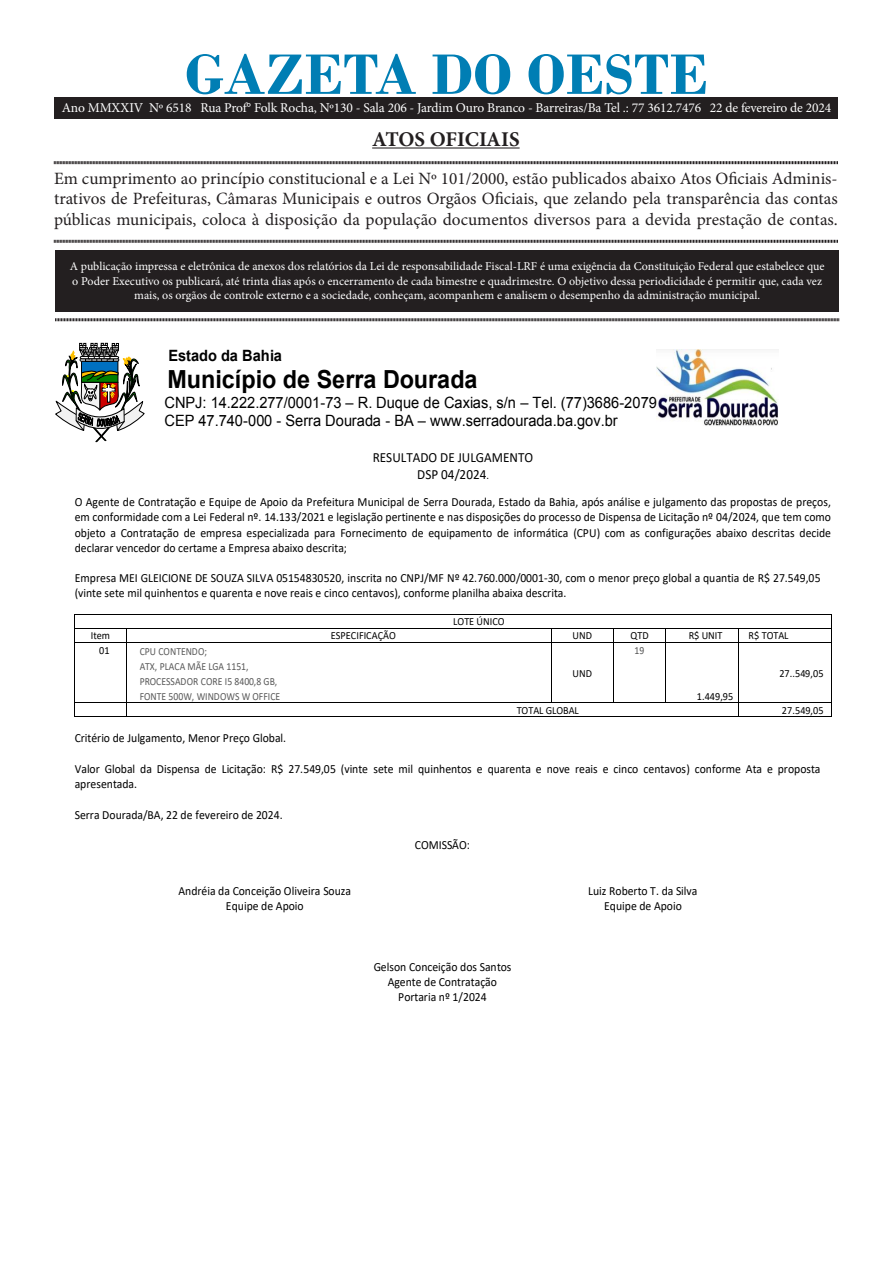
<style>
.page{position:relative;width:893px;height:1263px;background:#fff}
.page>*{position:absolute;margin:0;border:0;box-sizing:border-box;transform-origin:0 0}
.t1{font:700 60px "Bodoni";color:#007eb4}
.t2{font:700 24.9px "Arial";color:#000;scale:.94 1}
.t3{font:700 21px "Minion Pro";letter-spacing:-.005em;color:#231f20}
.t4{font:17.25px/20.7px "Minion Pro";color:#231f20;text-align:justify}
.t5{font:15.6px/18px "Arial";letter-spacing:.005em;color:#000;scale:.94 1}
.t6{font:700 15.6px "Arial";letter-spacing:-.005em;color:#000;scale:.94 1}
.t7{font:13.95px/17.1px "Calibri";color:#000;text-align:center;scale:.94 1}
.t8{font:13.5px "Minion Pro";letter-spacing:-.01em;color:#fff}
.t9{font:12.45px/15.3px "Calibri";color:#000;text-align:center;scale:.94 1}
.t10{font:12px/14.4px "Minion Pro";color:#fff;text-align:center}
.t11{font:10.95px "Calibri";color:#000;scale:.94 1}
.t12{font:10.95px/14.9px "Calibri";letter-spacing:.005em;color:#595959;scale:.89 1}
.t13{font:10.95px "Calibri";color:#545454;scale:.89 1}
.s1{font-size:10.95px}
</style>
<div class="page">
<div style="left:55px;top:250px;width:784px;height:61px;background:#231f20"></div>
<hr style="left:372px;top:147px;width:148px;height:2px;background:#231f20">
<svg style="left:54px;top:161px;width:784px;height:4px;background:#908e8e"></svg>
<svg style="left:54px;top:239px;width:784px;height:4px;background:#908e8e"></svg>
<svg style="left:55px;top:318px;width:784px;height:4px;background:#908e8e"></svg>
<div style="left:54px;top:98px;width:784px;height:20px;background:#231f20"></div>
<img style="left:656px;top:349px;width:123px;height:77px">
<svg style="left:55px;top:343px;width:90px;height:99px"></svg>
<hr style="left:75px;top:614px;width:756px;height:1px;background:#000">
<hr style="left:75px;top:628px;width:51px;height:1px;background:#000">
<hr style="left:127px;top:628px;width:424px;height:1px;background:#000">
<hr style="left:552px;top:628px;width:61px;height:1px;background:#000">
<hr style="left:614px;top:628px;width:51px;height:1px;background:#000">
<hr style="left:666px;top:628px;width:72px;height:1px;background:#000">
<hr style="left:738px;top:628px;width:93px;height:1px;background:#000">
<svg style="left:74px;top:614px;width:1px;height:29px"></svg>
<hr style="left:75px;top:642px;width:51px;height:1px;background:#000">
<svg style="left:126px;top:628px;width:1px;height:15px"></svg>
<hr style="left:127px;top:642px;width:424px;height:1px;background:#000">
<svg style="left:551px;top:628px;width:1px;height:15px"></svg>
<hr style="left:552px;top:642px;width:61px;height:1px;background:#000">
<svg style="left:613px;top:628px;width:1px;height:15px"></svg>
<hr style="left:614px;top:642px;width:51px;height:1px;background:#000">
<svg style="left:665px;top:628px;width:1px;height:15px"></svg>
<hr style="left:666px;top:642px;width:72px;height:1px;background:#000">
<svg style="left:738px;top:629px;width:1px;height:13px"></svg>
<hr style="left:738px;top:642px;width:93px;height:1px;background:#000">
<svg style="left:831px;top:614px;width:1px;height:29px"></svg>
<hr style="left:74px;top:643px;width:1px;height:60px;background:#000">
<hr style="left:126px;top:643px;width:1px;height:60px;background:#000">
<hr style="left:551px;top:643px;width:1px;height:60px;background:#000">
<hr style="left:613px;top:643px;width:1px;height:60px;background:#000">
<hr style="left:665px;top:643px;width:1px;height:60px;background:#000">
<hr style="left:738px;top:643px;width:1px;height:60px;background:#000">
<hr style="left:831px;top:643px;width:1px;height:60px;background:#000">
<hr style="left:75px;top:703px;width:51px;height:1px;background:#000">
<hr style="left:127px;top:703px;width:424px;height:1px;background:#000">
<hr style="left:552px;top:703px;width:61px;height:1px;background:#000">
<hr style="left:614px;top:703px;width:51px;height:1px;background:#000">
<hr style="left:666px;top:703px;width:72px;height:1px;background:#000">
<hr style="left:738px;top:703px;width:93px;height:1px;background:#000">
<svg style="left:74px;top:703px;width:1px;height:14px"></svg>
<hr style="left:75px;top:717px;width:51px;height:1px;background:#000">
<svg style="left:126px;top:703px;width:1px;height:14px"></svg>
<hr style="left:127px;top:717px;width:611px;height:1px;background:#000">
<svg style="left:738px;top:704px;width:1px;height:13px"></svg>
<hr style="left:738px;top:717px;width:93px;height:1px;background:#000">
<svg style="left:831px;top:703px;width:1px;height:14px"></svg>
<p class="t1" style="left:185px;top:39px;width:525px">GAZETA DO OESTE</p>
<p class="t3" style="left:372px;top:124px;width:149px">ATOS OFICIAIS</p>
<p class="t4" style="left:54px;top:168px;width:785px">Em cumprimento ao princípio constitucional e a Lei Nº 101/2000, estão publicados abaixo Atos Oficiais Adminis&shy;trativos de Prefeituras, Câmaras Municipais e outros Orgãos Oficiais, que zelando pela transparência das contas públicas municipais, coloca à disposição da população documentos diversos para a devida prestação de contas.</p>
<p class="t10" style="left:70px;top:259px;width:756px">A publicação impressa e eletrônica de anexos dos relatórios da Lei de responsabilidade Fiscal-LRF é uma exigência da Constituição Federal que estabelece que o Poder Executivo os publicará, até trinta dias após o encerramento de cada bimestre e quadrimestre. O objetivo dessa periodicidade é permitir que, cada vez mais, os orgãos de controle externo e a sociedade, conheçam, acompanhem e analisem o desempenho da administração municipal.</p>
<p class="t8" style="left:62px;top:98px;width:771px">Ano MMXXIV Nº 6518 Rua Prof° Folk Rocha, Nº130 - Sala 206 - Jardim Ouro Branco - Barreiras/Ba Tel .: 77 3612.7476 22 de fevereiro de 2024</p>
<p class="t6" style="left:169px;top:345px;width:122px">Estado da Bahia</p>
<p class="t2" style="left:167px;top:362px;width:331px">Município de Serra Dourada</p>
<p class="t5" style="left:165px;top:393px;width:525px">CNPJ: 14.222.277/0001-73 – R. Duque de Caxias, s/n – Tel. (77)3686-2079<br>CEP 47.740-000 - Serra Dourada - BA – www.serradourada.ba.gov.br</p>
<p class="t7" style="left:373px;top:449px;width:172px">RESULTADO DE JULGAMENTO<br>DSP 04/2024<span class="s1">.</span></p>
<p class="t9" style="left:75px;top:494px;width:806px;text-align:justify">O Agente de Contratação e Equipe de Apoio da Prefeitura Municipal de Serra Dourada, Estado da Bahia, após análise e julgamento das propostas de preços, em conformidade com a Lei Federal nº. 14.133/2021 e legislação pertinente e nas disposições do processo de Dispensa de Licitação nº 04/2024, que tem como objeto a Contratação de empresa especializada para Fornecimento de equipamento de informática (CPU) com as configurações abaixo descritas decide declarar vencedor do certame a Empresa abaixo descrita;</p>
<p class="t9" style="left:75px;top:570px;width:795px;text-align:left">Empresa MEI GLEICIONE DE SOUZA SILVA 05154830520, inscrita no CNPJ/MF Nº 42.760.000/0001-30, com o menor preço global a quantia de R$ 27.549,05 (vinte sete mil quinhentos e quarenta e nove reais e cinco centavos), conforme planilha abaixa descrita.</p>
<p class="t11" style="left:453px;top:614px;width:56px">LOTE ÚNICO</p>
<p class="t11" style="left:91px;top:628px;width:22px">Item</p>
<p class="t11" style="left:331px;top:628px;width:71px">ESPECIFICAÇÃO</p>
<p class="t11" style="left:573px;top:628px;width:22px">UND</p>
<p class="t11" style="left:630px;top:628px;width:21px">QTD</p>
<p class="t11" style="left:689px;top:628px;width:38px">R$ UNIT</p>
<p class="t11" style="left:749px;top:628px;width:44px">R$ TOTAL</p>
<p class="t11" style="left:99px;top:642px;width:13px">01</p>
<p class="t12" style="left:140px;top:644px;width:160px">CPU CONTENDO;<br>ATX, PLACA MÃE LGA 1151,<br>PROCESSADOR CORE I5 8400,8 GB,<br>FONTE 500W, WINDOWS W OFFICE</p>
<p class="t13" style="left:634px;top:642px;width:13px">19</p>
<p class="t11" style="left:779px;top:665px;width:49px">27..549,05</p>
<p class="t11" style="left:573px;top:665px;width:22px">UND</p>
<p class="t11" style="left:697px;top:688px;width:40px">1.449,95</p>
<p class="t11" style="left:517px;top:702px;width:68px">TOTAL GLOBAL</p>
<p class="t11" style="left:782px;top:702px;width:46px">27.549,05</p>
<p class="t9" style="left:75px;top:730px;width:226px">Critério de Julgamento, Menor Preço Global.</p>
<p class="t9" style="left:75px;top:761px;width:795px;text-align:left">Valor Global da Dispensa de Licitação: R$ 27.549,05 (vinte sete mil quinhentos e quarenta e nove reais e cinco centavos) conforme Ata e proposta apresentada.</p>
<p class="t9" style="left:75px;top:806px;width:223px">Serra Dourada/BA, 22 de fevereiro de 2024.</p>
<p class="t9" style="left:415px;top:837px;width:60px">COMISSÃO:</p>
<p class="t9" style="left:179px;top:882px;width:185px">Andréia da Conceição Oliveira Souza<br>Equipe de Apoio</p>
<p class="t9" style="left:588px;top:882px;width:118px">Luiz Roberto T. da Silva<br>Equipe de Apoio</p>
<p class="t9" style="left:374px;top:958px;width:148px">Gelson Conceição dos Santos<br>Agente de Contratação<br>Portaria nº 1/2024</p>
</div>
